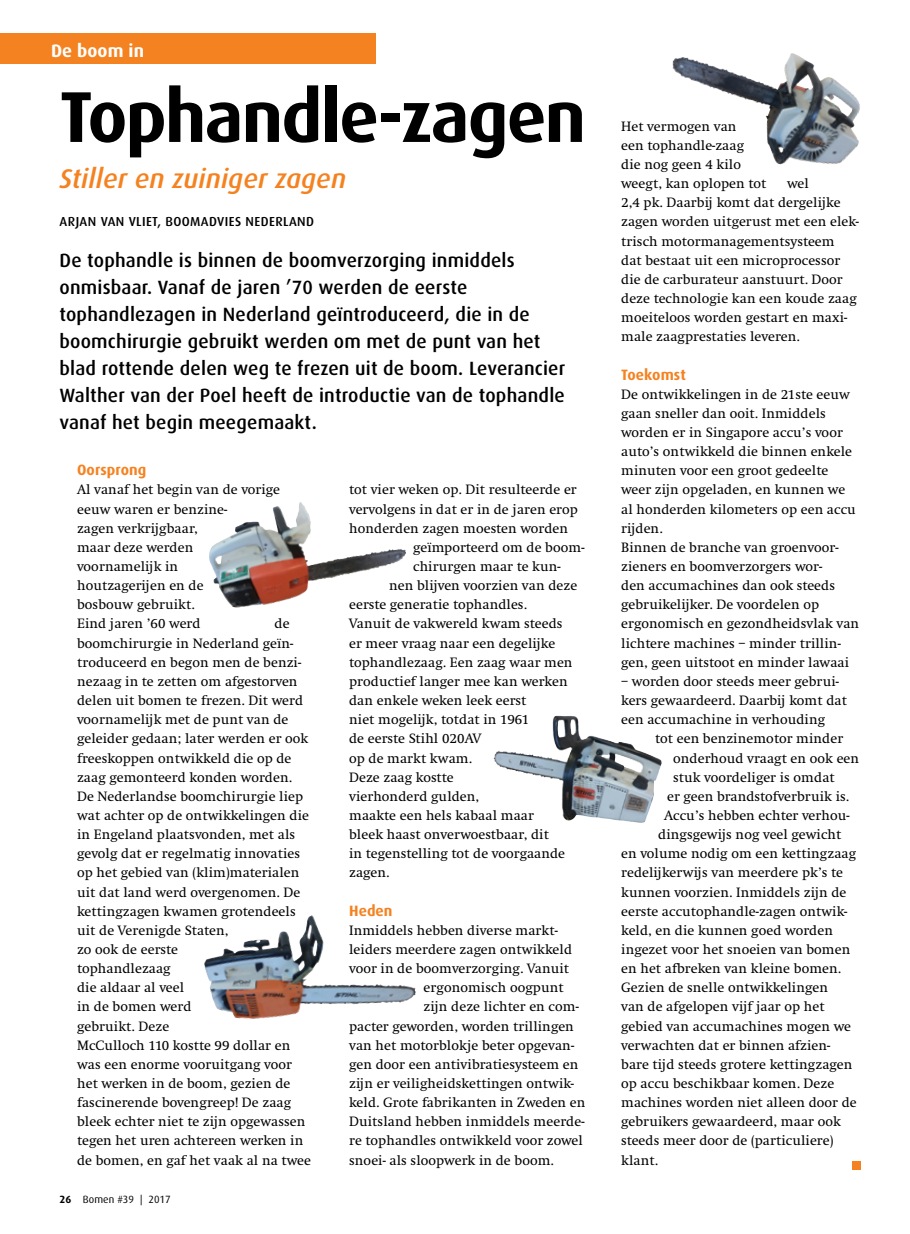
<style>
.page{position:relative;width:910px;height:1234px;background:#fff}
.page>*{position:absolute;margin:0;border:0;box-sizing:border-box;transform-origin:0 0}
.t1{font:700 72px "Dax";letter-spacing:-.025em;color:#000}
.t2{font:italic 500 27px "Dax";letter-spacing:.01em;color:#f58220}
.t3{font:500 19.2px/27px "Dax";letter-spacing:.01em;color:#000}
.t4{font:700 18px "Dax";letter-spacing:.005em;color:#fff}
.t5{font:700 15px "Dax";letter-spacing:.005em;color:#f58220}
.t6{font:14.1px/19.2px "Swift EF";letter-spacing:.005em;color:#000}
.t7{font:500 13.05px "Dax";letter-spacing:.03em;color:#000}
.t8{font:10.5px "Dax";letter-spacing:.005em;color:#000}
.s1{font-weight:700}
</style>
<div class="page">
<img style="left:493px;top:716px;width:79px;height:62px">
<img style="left:209px;top:502px;width:133px;height:105px">
<img style="left:672px;top:57px;width:188px;height:108px">
<img style="left:204px;top:930px;width:180px;height:88px">
<div style="left:0;top:33px;width:375px;height:31px;background:#f58220"></div>
<div style="left:852px;top:1161px;width:8px;height:8px;background:#f58220"></div>
<p class="t4" style="left:51px;top:41px;width:95px">De boom in</p>
<h1 class="t1" style="left:60px;top:76px;width:528px">Tophandle-zagen</h1>
<h2 class="t2" style="left:60px;top:164px;width:288px">Stiller en zuiniger zagen</h2>
<p class="t7" style="left:60px;top:214px;width:256px">ARJAN VAN VLIET, BOOMADVIES NEDERLAND</p>
<p class="t3" style="left:60px;top:247px;width:507px">De tophandle is binnen de boomverzorging inmiddels onmisbaar. Vanaf de jaren ’70 werden de eerste tophandlezagen in Nederland geïntroduceerd, die in de boomchirurgie gebruikt werden om met de punt van het blad rottende delen weg te frezen uit de boom. Leverancier Walther van der Poel heeft de introductie van de tophandle vanaf het begin meegemaakt.</p>
<p class="t5" style="left:77px;top:461px;width:71px">Oorsprong</p>
<p class="t6" style="left:77px;top:480px;width:205px">Al vanaf het begin van de vorige eeuw waren er benzine-<br>zagen verkrijgbaar,<br>maar deze werden voornamelijk in<br>houtzagerijen en de<br>bosbouw gebruikt.<br>Eind jaren ’60 werd</p>
<p class="t6" style="left:77px;top:614px;width:235px;text-indent:197px">de boomchirurgie in Nederland geïn&shy;troduceerd en begon men de benzi&shy;nezaag in te zetten om afgestorven delen uit bomen te frezen. Dit werd voornamelijk met de punt van de geleider gedaan; later werden er ook freeskoppen ontwikkeld die op de zaag gemonteerd konden worden.<br>De Nederlandse boomchirurgie liep wat achter op de ontwikkelingen die in Engeland plaatsvonden, met als gevolg dat er regelmatig innovaties op het gebied van (klim)materialen uit dat land werd overgenomen. De kettingzagen kwamen grotendeels uit de Verenigde Staten,<br>zo ook de eerste<br>tophandlezaag<br>die aldaar al veel<br>in de bomen werd<br>gebruikt. Deze<br>McCulloch 110 kostte 99 dollar en was een enorme vooruitgang voor het werken in de boom, gezien de fascinerende bovengreep! De zaag bleek echter niet te zijn opgewassen tegen het uren achtereen werken in de bomen, en gaf het vaak al na twee</p>
<p class="t8" style="left:60px;top:1193px;width:113px"><span class="s1">26</span> Bomen #39 | 2017</p>
<p class="t6" style="left:349px;top:480px;width:229px">tot vier weken op. Dit resulteerde er</p>
<p class="t6" style="left:349px;top:499px;width:230px">vervolgens in dat er in de jaren erop</p>
<p class="t6" style="left:349px;top:518px;width:221px">honderden zagen moesten worden</p>
<p class="t6" style="left:413px;top:538px;width:173px">geïmporteerd om de boom-</p>
<p class="t6" style="left:413px;top:557px;width:149px">chirurgen maar te kun-</p>
<p class="t6" style="left:389px;top:576px;width:190px">nen blijven voorzien van deze</p>
<p class="t6" style="left:349px;top:595px;width:179px">eerste generatie tophandles.</p>
<p class="t6" style="left:349px;top:614px;width:215px">Vanuit de vakwereld kwam steeds</p>
<p class="t6" style="left:349px;top:633px;width:208px">er meer vraag naar een degelijke</p>
<p class="t6" style="left:349px;top:652px;width:225px">tophandlezaag. Een zaag waar men</p>
<p class="t6" style="left:349px;top:671px;width:220px">productief langer mee kan werken</p>
<p class="t6" style="left:349px;top:691px;width:179px">dan enkele weken leek eerst</p>
<p class="t6" style="left:349px;top:710px;width:182px">niet mogelijk, totdat in 1961</p>
<p class="t6" style="left:349px;top:729px;width:134px">de eerste Stihl 020AV</p>
<p class="t6" style="left:349px;top:748px;width:124px">op de markt kwam.</p>
<p class="t6" style="left:349px;top:767px;width:106px">Deze zaag kostte</p>
<p class="t6" style="left:349px;top:786px;width:132px">vierhonderd gulden,</p>
<p class="t6" style="left:349px;top:805px;width:186px">maakte een hels kabaal maar</p>
<p class="t6" style="left:349px;top:825px;width:201px">bleek haast onverwoestbaar, dit</p>
<p class="t6" style="left:349px;top:844px;width:217px">in tegenstelling tot de voorgaande</p>
<p class="t6" style="left:349px;top:863px;width:42px">zagen.</p>
<p class="t5" style="left:349px;top:901px;width:45px">Heden</p>
<p class="t6" style="left:349px;top:920px;width:210px">Inmiddels hebben diverse markt-</p>
<p class="t6" style="left:349px;top:939px;width:224px">leiders meerdere zagen ontwikkeld</p>
<p class="t6" style="left:349px;top:959px;width:221px">voor in de boomverzorging. Vanuit</p>
<p class="t6" style="left:424px;top:978px;width:141px">ergonomisch oogpunt</p>
<p class="t6" style="left:424px;top:997px;width:157px">zijn deze lichter en com-</p>
<p class="t6" style="left:349px;top:1016px;width:226px">pacter geworden, worden trillingen</p>
<p class="t6" style="left:349px;top:1035px;width:226px">van het motorblokje beter opgevan-</p>
<p class="t6" style="left:349px;top:1054px;width:231px">gen door een antivibratiesysteem en</p>
<p class="t6" style="left:349px;top:1073px;width:226px">zijn er veiligheidskettingen ontwik-</p>
<p class="t6" style="left:349px;top:1092px;width:238px">keld. Grote fabrikanten in Zweden en</p>
<p class="t6" style="left:349px;top:1112px;width:237px">Duitsland hebben inmiddels meerde-</p>
<p class="t6" style="left:349px;top:1131px;width:235px">re tophandles ontwikkeld voor zowel</p>
<p class="t6" style="left:349px;top:1150px;width:206px">snoei- als sloopwerk in de boom.</p>
<p class="t6" style="left:621px;top:117px;width:147px">Het vermogen van<br>een tophandle-zaag die nog geen 4 kilo weegt, kan oplopen tot</p>
<p class="t6" style="left:621px;top:174px;width:239px;text-indent:166px">wel<br>2,4 pk. Daarbij komt dat dergelijke zagen worden uitgerust met een elek&shy;trisch motormanagementsysteem<br>dat bestaat uit een microprocessor die de carburateur aanstuurt. Door deze technologie kan een koude zaag moeiteloos worden gestart en maxi&shy;male zaagprestaties leveren.</p>
<p class="t5" style="left:621px;top:366px;width:66px">Toekomst</p>
<p class="t6" style="left:621px;top:384px;width:239px">De ontwikkelingen in de 21ste eeuw gaan sneller dan ooit. Inmiddels worden er in Singapore accu’s voor auto’s ontwikkeld die binnen enkele minuten voor een groot gedeelte weer zijn opgeladen, en kunnen we al honderden kilometers op een accu rijden.<br>Binnen de branche van groenvoor&shy;zieners en boomverzorgers wor-<br>den accumachines dan ook steeds gebruikelijker. De voordelen op ergonomisch en gezondheidsvlak van lichtere machines – minder trillin&shy;gen, geen uitstoot en minder lawaai</p>
<p class="t6" style="left:621px;top:671px;width:227px">– worden door steeds meer gebrui&shy;kers gewaardeerd. Daarbij komt dat een accumachine in verhouding</p>
<p class="t6" style="left:655px;top:729px;width:189px">tot een benzinemotor minder</p>
<p class="t6" style="left:673px;top:748px;width:187px">onderhoud vraagt en ook een</p>
<p class="t6" style="left:673px;top:767px;width:163px">stuk voordeliger is omdat</p>
<p class="t6" style="left:667px;top:786px;width:184px">er geen brandstofverbruik is.</p>
<p class="t6" style="left:664px;top:805px;width:187px">Accu’s hebben echter verhou-</p>
<p class="t6" style="left:658px;top:825px;width:185px">dingsgewijs nog veel gewicht</p>
<p class="t6" style="left:621px;top:844px;width:237px">en volume nodig om een kettingzaag</p>
<p class="t6" style="left:621px;top:863px;width:223px">redelijkerwijs van meerdere pk’s te</p>
<p class="t6" style="left:621px;top:882px;width:227px">kunnen voorzien. Inmiddels zijn de</p>
<p class="t6" style="left:621px;top:901px;width:228px">eerste accutophandle-zagen ontwik-</p>
<p class="t6" style="left:621px;top:920px;width:213px">keld, en die kunnen goed worden</p>
<p class="t6" style="left:621px;top:939px;width:231px">ingezet voor het snoeien van bomen</p>
<p class="t6" style="left:621px;top:959px;width:221px">en het afbreken van kleine bomen.</p>
<p class="t6" style="left:621px;top:978px;width:208px">Gezien de snelle ontwikkelingen</p>
<p class="t6" style="left:621px;top:997px;width:205px">van de afgelopen vijf jaar op het</p>
<p class="t6" style="left:621px;top:1016px;width:231px">gebied van accumachines mogen we</p>
<p class="t6" style="left:621px;top:1035px;width:211px">verwachten dat er binnen afzien-</p>
<p class="t6" style="left:621px;top:1054px;width:233px">bare tijd steeds grotere kettingzagen</p>
<p class="t6" style="left:621px;top:1073px;width:215px">op accu beschikbaar komen. Deze</p>
<p class="t6" style="left:621px;top:1092px;width:237px">machines worden niet alleen door de</p>
<p class="t6" style="left:621px;top:1112px;width:221px">gebruikers gewaardeerd, maar ook</p>
<p class="t6" style="left:621px;top:1131px;width:214px">steeds meer door de (particuliere)</p>
<p class="t6" style="left:621px;top:1150px;width:38px">klant.</p>
</div>
